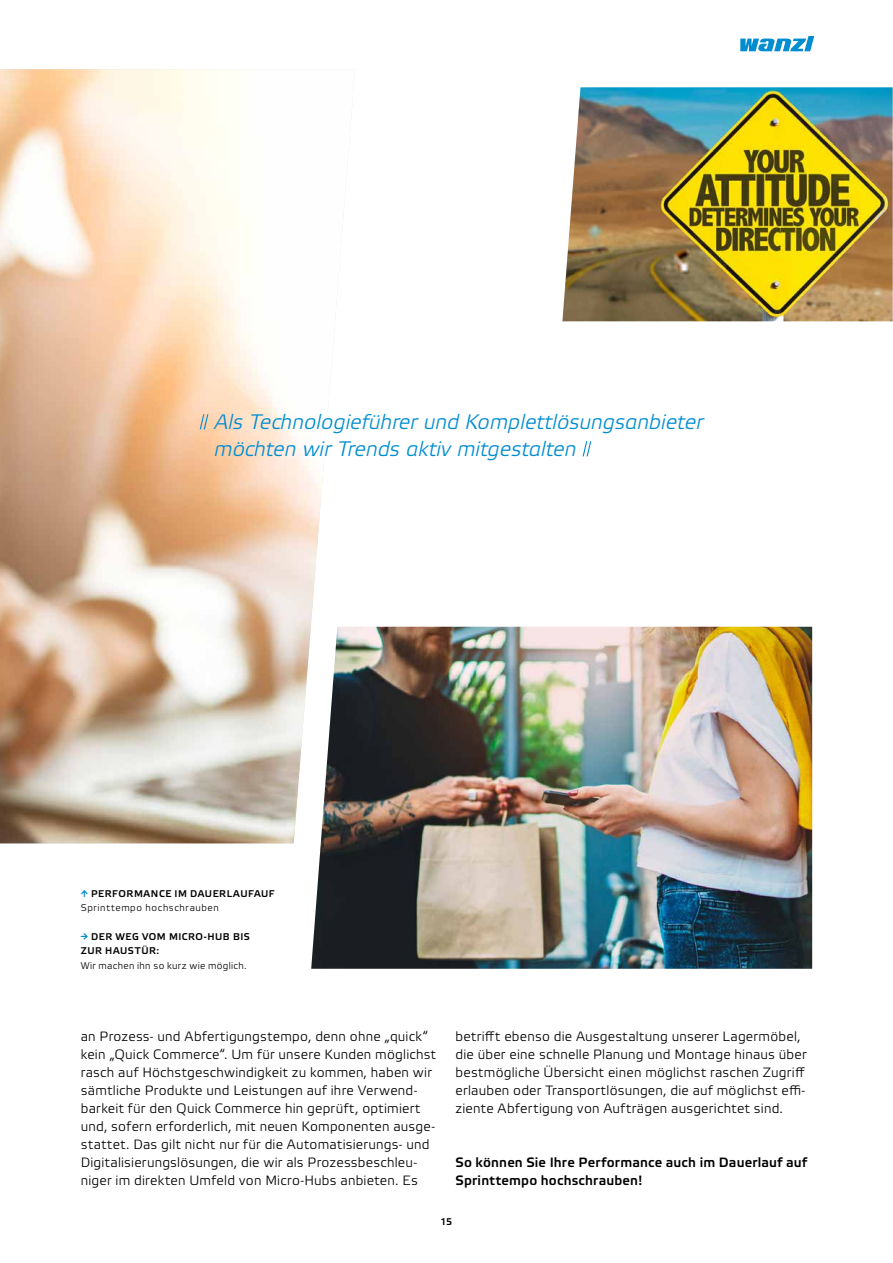
<style>
.page{position:relative;width:893px;height:1263px;background:#fff}
.page>*{position:absolute;margin:0;border:0;box-sizing:border-box;transform-origin:0 0}
.t1{font:italic 300 21px/27px "Wanzl Etelka";color:#008dd1}
.t2{font:300 13.5px/18px "Wanzl Etelka";letter-spacing:.015em;color:#000}
.t3{font:500 13.5px/18px "Wanzl Etelka";letter-spacing:.015em;color:#000}
.t4{font:500 9.75px/14.4px "Wanzl Etelka";letter-spacing:.05em;color:#000}
.t5{font:300 9.75px "Wanzl Etelka";letter-spacing:.03em;color:#000}
.s1{color:#008dd1}
.s2{font-weight:300}
</style>
<div class="page">
<svg style="left:740px;top:36px;width:74px;height:15px"></svg>
<img style="left:0;top:69px;width:323px;height:774px">
<img style="left:311px;top:627px;width:501px;height:342px">
<img style="left:562px;top:87px;width:331px;height:234px">
<svg style="left:200px;top:414px;width:8px;height:15px"></svg>
<svg style="left:582px;top:441px;width:9px;height:15px"></svg>
<h1 class="t1" style="left:214px;top:410px;width:491px">Als Technologieführer und Komplettlösungsanbieter möchten wir Trends aktiv mitgestalten</h1>
<p class="t4" style="left:81px;top:886px;width:195px"><span class="s1">↑</span> PERFORMANCE IM DAUERLAUFAUF<br><span class="s2">Sprinttempo hochschrauben</span></p>
<p class="t4" style="left:81px;top:930px;width:171px"><span class="s1">→</span> DER WEG VOM MICRO-HUB BIS<br>ZUR HAUSTÜR:</p>
<p class="t5" style="left:81px;top:960px;width:167px">Wir machen ihn so kurz wie möglich.</p>
<p class="t2" style="left:81px;top:1028px;width:357px">an Prozess- und Abfertigungstempo, denn ohne „quick“ kein „Quick Commerce“. Um für unsere Kunden möglichst rasch auf Höchstgeschwindigkeit zu kommen, haben wir sämtliche Produkte und Leistungen auf ihre Verwend&shy;barkeit für den Quick Commerce hin geprüft, optimiert und, sofern erforderlich, mit neuen Komponenten ausge&shy;stattet. Das gilt nicht nur für die Automatisierungs- und Digitalisierungslösungen, die wir als Prozessbeschleu&shy;niger im direkten Umfeld von Micro-Hubs anbieten. Es</p>
<p class="t2" style="left:455px;top:1028px;width:353px">betrifft ebenso die Ausgestaltung unserer Lagermöbel, die über eine schnelle Planung und Montage hinaus über bestmögliche Übersicht einen möglichst raschen Zugriff erlauben oder Transportlösungen, die auf möglichst effi&shy;ziente Abfertigung von Aufträgen ausgerichtet sind.</p>
<p class="t3" style="left:455px;top:1154px;width:353px">So können Sie Ihre Performance auch im Dauerlauf auf<br>Sprinttempo hochschrauben!</p>
<p class="t4" style="left:441px;top:1214px;width:13px">15</p>
</div>
